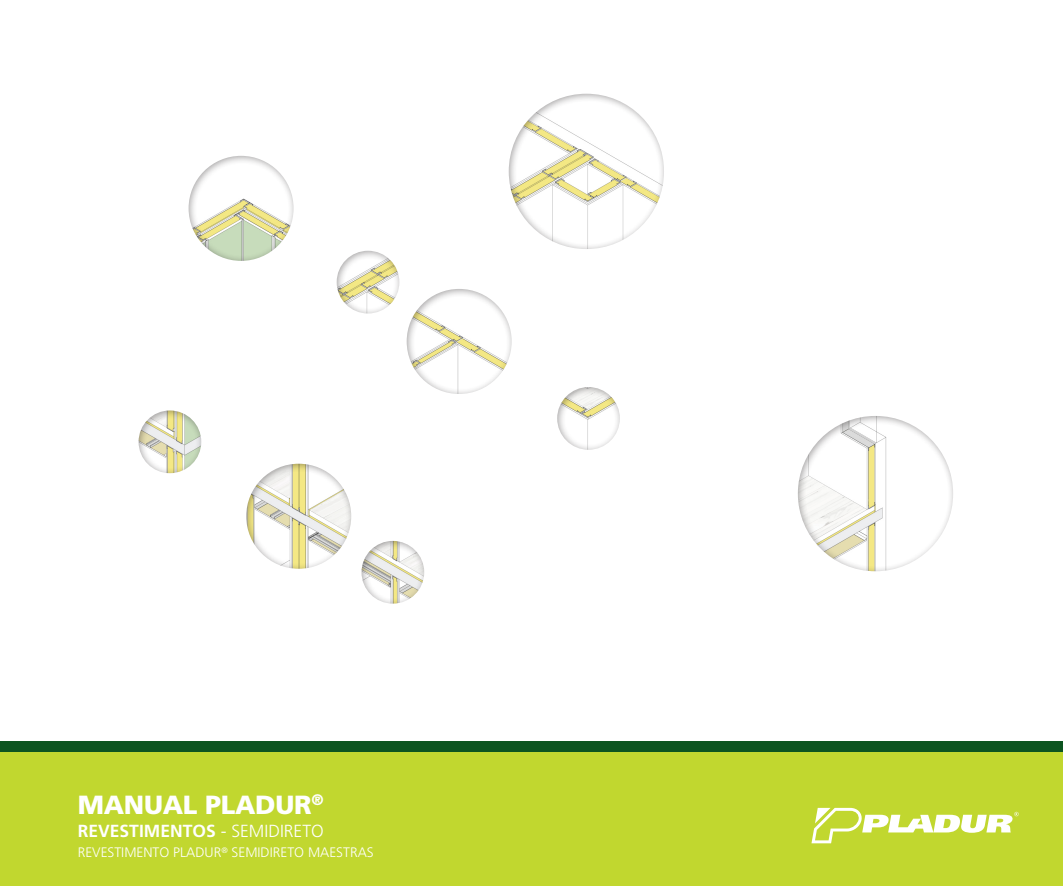
<style>
.page{position:relative;width:1063px;height:886px;background:#fff}
.page>*{position:absolute;margin:0;border:0;box-sizing:border-box;transform-origin:0 0}
.t1{font:900 26.25px "Frutiger LT Std";letter-spacing:-.01em;color:#fff}
.t2{font:700 17.5px "Frutiger LT Std";color:#fff}
.t3{font:300 13.75px "Frutiger LT Std";color:#fff}
.s1{font-weight:300}
</style>
<div class="page">
<svg style="left:138px;top:93px;width:815px;height:511px"></svg>
<div style="left:0;top:748px;width:1063px;height:138px;background:#c1d72f"></div>
<div style="left:0;top:741px;width:1063px;height:11px;background:#0c5420"></div>
<svg style="left:811px;top:808px;width:208px;height:35px"></svg>
<p class="t1" style="left:78px;top:789px;width:247px">MANUAL PLADUR<sup>®</sup></p>
<p class="t2" style="left:78px;top:821px;width:248px">REVESTIMENTOS <span class="s1">- SEMIDIRETO</span></p>
<p class="t3" style="left:78px;top:844px;width:297px">REVESTIMENTO PLADUR<sup>®</sup> SEMIDIRETO MAESTRAS</p>
</div>
